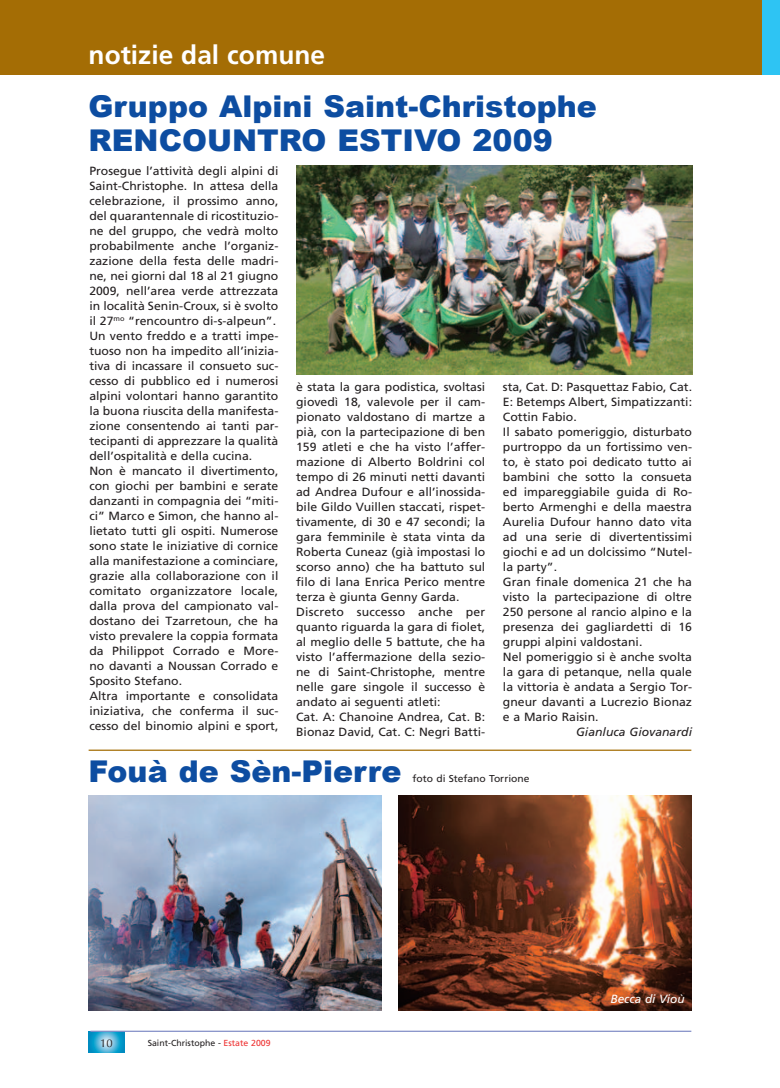
<style>
.page{position:relative;width:780px;height:1088px;background:#fff}
.page>*{position:absolute;margin:0;border:0;box-sizing:border-box;transform-origin:0 0}
.t1{font:900 30px/33.8px "Arial";color:#0d4da1}
.t2{font:700 26.25px "Frutiger";color:#fff}
.t3{font:11.88px/15px "Frutiger";color:#231f20}
.t4{font:italic 11.88px "Frutiger";color:#231f20}
.t5{font:italic 11.88px "Frutiger";color:#fff}
.t6{font:11.25px "Optima";color:#231f20}
.t7{font:10px "Frutiger";color:#231f20}
.t8{font:8.75px "Frutiger";color:#231f20}
.s1{color:#ee3131}
</style>
<div class="page">
<svg style="left:89px;top:1031px;width:35px;height:21px"></svg>
<hr style="left:90px;top:1030px;width:601px;height:2px;background:#838fc7">
<hr style="left:89px;top:749px;width:602px;height:2px;background:#a46d05">
<img style="left:89px;top:795px;width:292px;height:215px">
<img style="left:399px;top:795px;width:292px;height:215px">
<div style="left:0;top:0;width:762px;height:74px;background:#a46d05"></div>
<div style="left:762px;top:0;width:18px;height:74px;background:#2ec4f3"></div>
<img style="left:296px;top:165px;width:396px;height:209px">
<h2 class="t2" style="left:89px;top:39px;width:238px">notizie dal comune</h2>
<h1 class="t1" style="left:89px;top:90px;width:510px">Gruppo alpini saint-Christophe<br>ReNCOUNtRO estIVO 2009</h1>
<p class="t3" style="left:89px;top:163px;width:190px">Prosegue l’attività degli alpini di<br>Saint-Christophe. In attesa della celebrazione, il prossimo anno, del quarantennale di ricostituzio&shy;ne del gruppo, che vedrà molto probabilmente anche l’organiz&shy;zazione della festa delle madri&shy;ne, nei giorni dal 18 al 21 giugno<br>2009, nell’area verde attrezzata in località Senin-Croux, si è svolto il 27<sup>mo</sup> “rencountro di-s-alpeun”.<br>Un vento freddo e a tratti impe&shy;tuoso non ha impedito all’inizia&shy;tiva di incassare il consueto suc&shy;cesso di pubblico ed i numerosi alpini volontari hanno garantito la buona riuscita della manifesta&shy;zione consentendo ai tanti par&shy;tecipanti di apprezzare la qualità dell’ospitalità e della cucina.<br>Non è mancato il divertimento, con giochi per bambini e serate danzanti in compagnia dei “miti&shy;ci” Marco e Simon, che hanno al&shy;lietato tutti gli ospiti. Numerose sono state le iniziative di cornice alla manifestazione a cominciare, grazie alla collaborazione con il comitato organizzatore locale, dalla prova del campionato val&shy;dostano dei Tzarretoun, che ha visto prevalere la coppia formata da Philippot Corrado e More&shy;no davanti a Noussan Corrado e<br>Sposito Stefano.<br>Altra importante e consolidata iniziativa, che conferma il suc&shy;cesso del binomio alpini e sport,</p>
<p class="t3" style="left:296px;top:379px;width:191px">è stata la gara podistica, svoltasi giovedì 18, valevole per il cam&shy;pionato valdostano di martze a pià, con la partecipazione di ben<br>159 atleti e che ha visto l’affer&shy;mazione di Alberto Boldrini col tempo di 26 minuti netti davanti ad Andrea Dufour e all’inossida&shy;bile Gildo Vuillen staccati, rispet&shy;tivamente, di 30 e 47 secondi; la gara femminile è stata vinta da<br>Roberta Cuneaz (già impostasi lo scorso anno) che ha battuto sul filo di lana Enrica Perico mentre terza è giunta Genny Garda.<br>Discreto successo anche per quanto riguarda la gara di fiolet, al meglio delle 5 battute, che ha visto l’affermazione della sezio&shy;ne di Saint-Christophe, mentre nelle gare singole il successo è andato ai seguenti atleti:<br>Cat. A: Chanoine Andrea, Cat. B:<br>Bionaz David, Cat. C: Negri Batti-</p>
<p class="t3" style="left:503px;top:379px;width:190px">sta, Cat. D: Pasquettaz Fabio, Cat.<br>E: Betemps Albert, Simpatizzanti:<br>Cottin Fabio.<br>Il sabato pomeriggio, disturbato purtroppo da un fortissimo ven&shy;to, è stato poi dedicato tutto ai bambini che sotto la consueta ed impareggiabile guida di Ro&shy;berto Armenghi e della maestra<br>Aurelia Dufour hanno dato vita ad una serie di divertentissimi giochi e ad un dolcissimo “Nutel&shy;la party”.<br>Gran finale domenica 21 che ha visto la partecipazione di oltre<br>250 persone al rancio alpino e la presenza dei gagliardetti di 16 gruppi alpini valdostani.<br>Nel pomeriggio si è anche svolta la gara di petanque, nella quale la vittoria è andata a Sergio Tor&shy;gneur davanti a Lucrezio Bionaz e a Mario Raisin.</p>
<p class="t4" style="left:576px;top:725px;width:117px">Gianluca Giovanardi</p>
<h1 class="t1" style="left:89px;top:755px;width:314px">Fouà de sèn-Pierre</h1>
<p class="t7" style="left:412px;top:773px;width:118px">foto di Stefano Torrione</p>
<p class="t6" style="left:100px;top:1037px;width:14px">10</p>
<p class="t8" style="left:148px;top:1037px;width:124px">Saint-Christophe - <span class="s1">Estate 2009</span></p>
<p class="t5" style="left:610px;top:992px;width:76px">Becca di Vioù</p>
</div>
